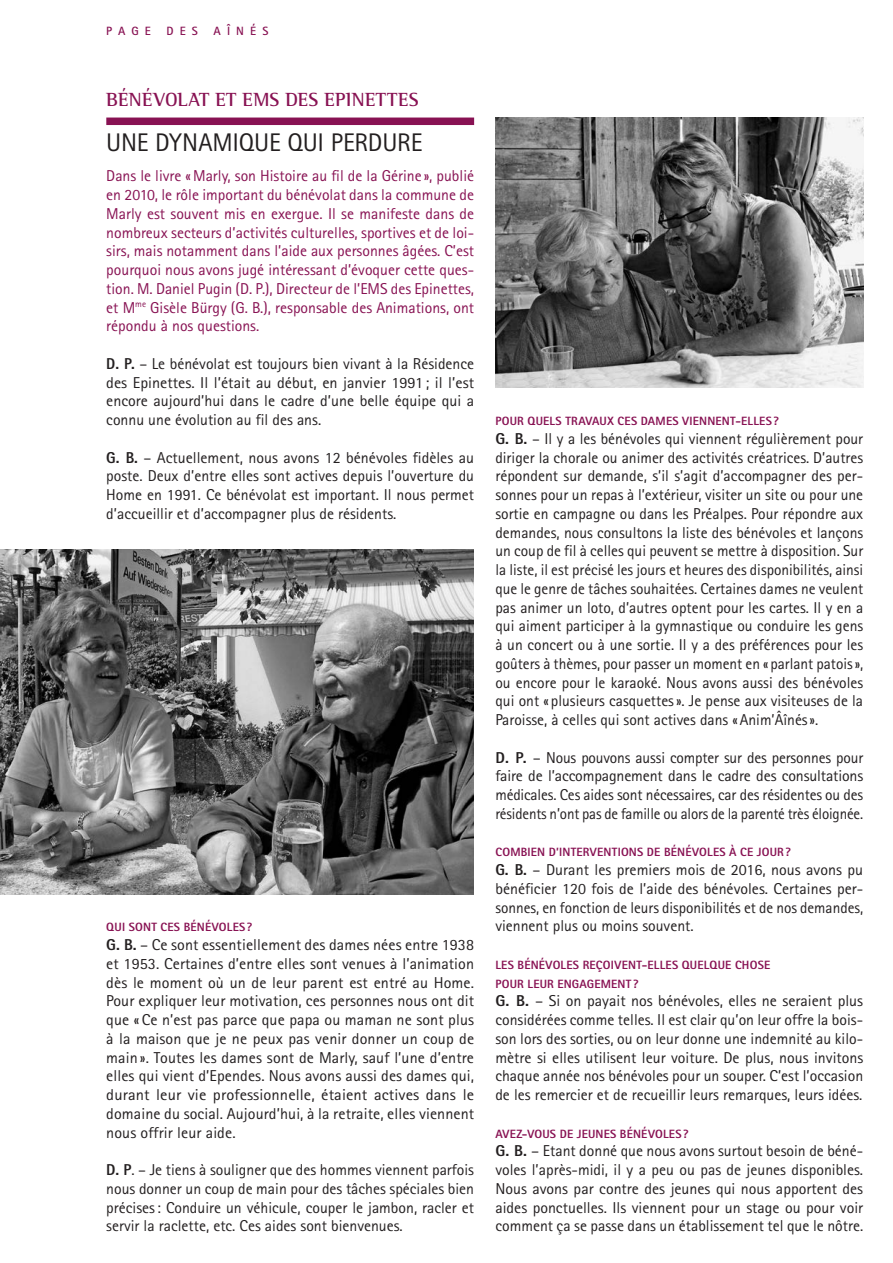
<style>
.page{position:relative;width:893px;height:1263px;background:#fff}
.page>*{position:absolute;margin:0;border:0;box-sizing:border-box;transform-origin:0 0}
.t1{font:25.5px "Rotis Sans Serif";letter-spacing:-.01em;color:#231f20}
.t2{font:700 19.5px "Rotis Semi Serif";letter-spacing:.01em;color:#881253}
.t3{font:15.75px/18.8px "Rotis Sans Serif";color:#231f20;text-align:justify}
.t4{font:15.75px/18.8px "Rotis Sans Serif";color:#881253;text-align:justify}
.t5{font:15.75px/18.8px "Rotis Sans Serif";color:#231f20;text-align:justify;scale:1.04 1}
.t6{font:800 12px/18.8px "Rotis Sans Serif";letter-spacing:.015em;color:#881253}
.t7{font:700 12px "Rotis Sans Serif";letter-spacing:.51em;color:#881253}
.s1{font-weight:800}
</style>
<div class="page">
<div style="left:106px;top:118px;width:368px;height:7px;background:#881253"></div>
<img style="left:495px;top:117px;width:368px;height:271px">
<img style="left:0;top:549px;width:473px;height:345px">
<p class="t7" style="left:106px;top:23px;width:46px">PAGE</p>
<p class="t7" style="left:166px;top:23px;width:33px">DES</p>
<p class="t7" style="left:213px;top:23px;width:56px">AÎNÉS</p>
<p class="t2" style="left:106px;top:88px;width:314px">BÉNÉVOLAT ET EMS DES EPINETTES</p>
<h1 class="t1" style="left:106px;top:127px;width:318px">UNE DYNAMIQUE QUI PERDURE</h1>
<p class="t4" style="left:106px;top:166px;width:369px">Dans le livre «Marly, son Histoire au fil de la Gérine », publié en 2010, le rôle important du bénévolat dans la commune de Marly est souvent mis en exergue. Il se manifeste dans de nombreux secteurs d’activités culturelles, sportives et de loi&shy;sirs, mais notamment dans l’aide aux personnes âgées. C’est pourquoi nous avons jugé intéressant d’évoquer cette ques&shy;tion. M. Daniel Pugin (D. P.), Directeur de l’EMS des Epinettes, et M<sup>me</sup> Gisèle Bürgy (G. B.), responsable des Animations, ont répondu à nos questions.</p>
<p class="t3" style="left:106px;top:354px;width:369px"><span class="s1">D. P.</span> – Le bénévolat est toujours bien vivant à la Résidence des Epinettes. Il l’était au début, en janvier 1991; il l’est encore aujourd’hui dans le cadre d’une belle équipe qui a connu une évolution au fil des ans.</p>
<p class="t3" style="left:106px;top:448px;width:369px"><span class="s1">G. B.</span> – Actuellement, nous avons 12 bénévoles fidèles au poste. Deux d’entre elles sont actives depuis l’ouverture du Home en 1991. Ce bénévolat est important. Il nous permet d’accueillir et d’accompagner plus de résidents.</p>
<p class="t6" style="left:106px;top:918px;width:148px">QUI SONT CES BÉNÉVOLES?</p>
<p class="t3" style="left:106px;top:935px;width:369px"><span class="s1">G. B.</span> – Ce sont essentiellement des dames nées entre 1938 et 1953. Certaines d’entre elles sont venues à l’animation dès le moment où un de leur parent est entré au Home.<br>Pour expliquer leur motivation, ces personnes nous ont dit que « Ce n’est pas parce que papa ou maman ne sont plus à la maison que je ne peux pas venir donner un coup de main ». Toutes les dames sont de Marly, sauf l’une d’entre elles qui vient d’Ependes. Nous avons aussi des dames qui, durant leur vie professionnelle, étaient actives dans le domaine du social. Aujourd’hui, à la retraite, elles viennent nous offrir leur aide.</p>
<p class="t3" style="left:106px;top:1160px;width:369px"><span class="s1">D. P</span>. – Je tiens à souligner que des hommes viennent parfois nous donner un coup de main pour des tâches spéciales bien précises: Conduire un véhicule, couper le jambon, racler et servir la raclette, etc. Ces aides sont bienvenues.</p>
<p class="t6" style="left:495px;top:411px;width:285px">POUR QUELS TRAVAUX CES DAMES VIENNENT-ELLES?</p>
<p class="t3" style="left:495px;top:429px;width:369px"><span class="s1">G. B.</span> – Il y a les bénévoles qui viennent régulièrement pour diriger la chorale ou animer des activités créatrices. D’autres répondent sur demande, s’il s’agit d’accompagner des per&shy;sonnes pour un repas à l’extérieur, visiter un site ou pour une sortie en campagne ou dans les Préalpes. Pour répondre aux demandes, nous consultons la liste des bénévoles et lançons un coup de fil à celles qui peuvent se mettre à disposition. Sur la liste, il est précisé les jours et heures des disponibilités, ainsi que le genre de tâches souhaitées. Certaines dames ne veulent pas animer un loto, d’autres optent pour les cartes. Il y en a qui aiment participer à la gymnastique ou conduire les gens à un concert ou à une sortie. Il y a des préférences pour les goûters à thèmes, pour passer un moment en « parlant patois», ou encore pour le karaoké. Nous avons aussi des bénévoles qui ont « plusieurs casquettes». Je pense aux visiteuses de la Paroisse, à celles qui sont actives dans «Anim’Âînés».</p>
<p class="t3" style="left:495px;top:748px;width:369px"><span class="s1">D. P.</span> – Nous pouvons aussi compter sur des personnes pour faire de l’accompagnement dans le cadre des consultations médicales. Ces aides sont nécessaires, car des résidentes ou des résidents n’ont pas de famille ou alors de la parenté très éloignée.</p>
<p class="t6" style="left:495px;top:843px;width:297px">COMBIEN D’INTERVENTIONS DE BÉNÉVOLES À CE JOUR?</p>
<p class="t3" style="left:495px;top:860px;width:369px"><span class="s1">G. B.</span> – Durant les premiers mois de 2016, nous avons pu bénéficier 120 fois de l’aide des bénévoles. Certaines per&shy;sonnes, en fonction de leurs disponibilités et de nos demandes, viennent plus ou moins souvent.</p>
<p class="t6" style="left:495px;top:955px;width:276px">LES BÉNÉVOLES REÇOIVENT-ELLES QUELQUE CHOSE<br>POUR LEUR ENGAGEMENT?</p>
<p class="t5" style="left:495px;top:991px;width:355px"><span class="s1">G. B.</span> – Si on payait nos bénévoles, elles ne seraient plus considérées comme telles. Il est clair qu’on leur offre la bois&shy;son lors des sorties, ou on leur donne une indemnité au kilo&shy;mètre si elles utilisent leur voiture. De plus, nous invitons chaque année nos bénévoles pour un souper. C’est l’occasion de les remercier et de recueillir leurs remarques, leurs idées.</p>
<p class="t6" style="left:495px;top:1124px;width:195px">AVEZ-VOUS DE JEUNES BÉNÉVOLES?</p>
<p class="t3" style="left:495px;top:1141px;width:369px"><span class="s1">G. B.</span> – Etant donné que nous avons surtout besoin de béné&shy;voles l’après-midi, il y a peu ou pas de jeunes disponibles.<br>Nous avons par contre des jeunes qui nous apportent des aides ponctuelles. Ils viennent pour un stage ou pour voir comment ça se passe dans un établissement tel que le nôtre.</p>
</div>
